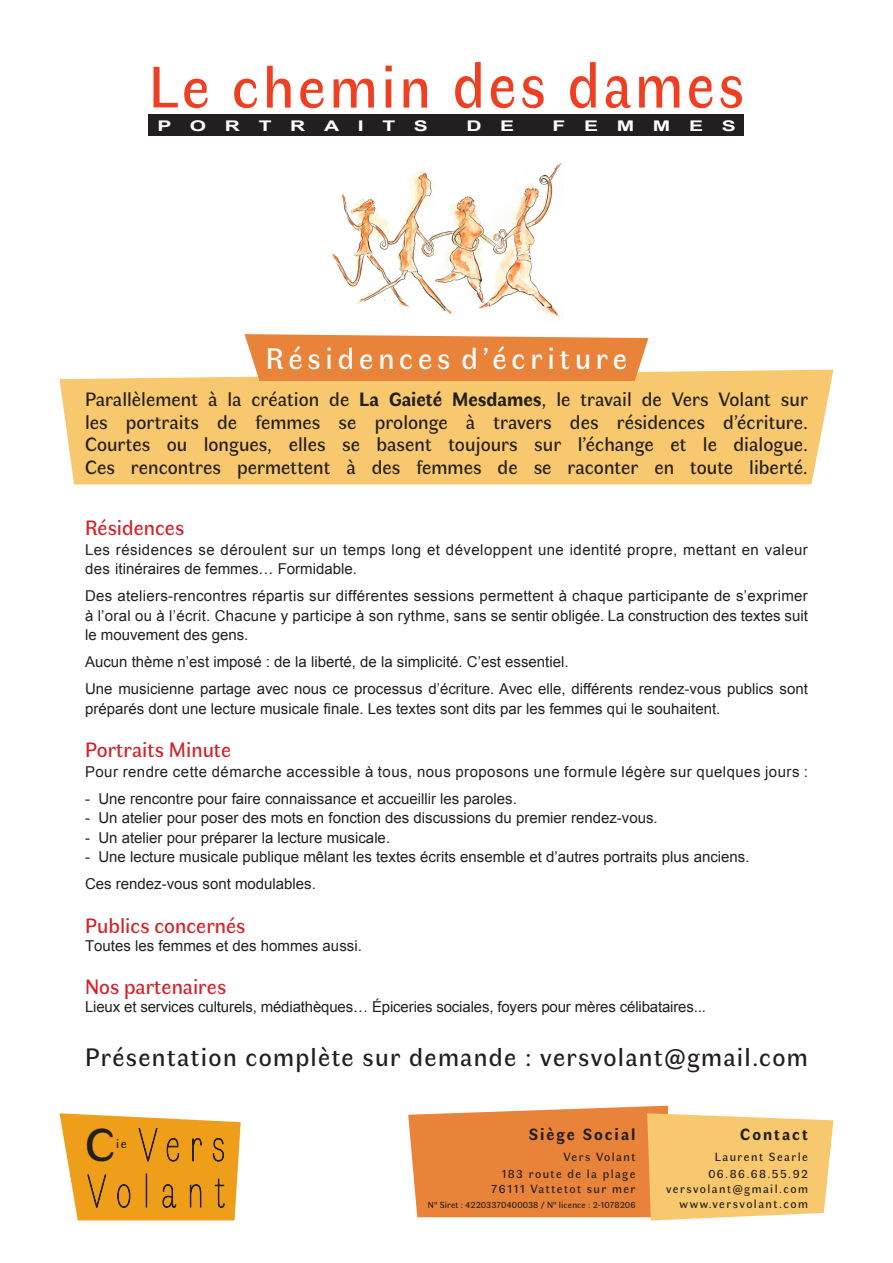
<style>
.page{position:relative;width:893px;height:1263px;background:#fff}
.page>*{position:absolute;margin:0;border:0;box-sizing:border-box;transform-origin:0 0}
.t1{font:59.1px "Faune Text";letter-spacing:.06em;color:#ef3e22}
.t2{font:46.8px "Faune Text";color:#231f20;scale:1.05 1}
.t3{font:30px "Faune Text";letter-spacing:.16em;color:#fff}
.t4{font:25.5px "Faune Text";letter-spacing:.05em;color:#231f20}
.t5{font:21px "Faune Text";color:#d1232a}
.t6{font:19.5px "Faune Text";color:#231f20}
.t7{font:700 16.5px "Faune Text";letter-spacing:.12em;color:#231f20}
.t8{font:15px/19.5px "Arial";color:#231f20;text-align:justify}
.t9{font:15px "Arial";letter-spacing:.03em;color:#231f20}
.t10{font:700 14.7px "Arial";color:#fff;scale:1.43 1}
.t11{font:12.45px "Faune Text";color:#231f20}
.t12{font:12px "Faune Text";letter-spacing:.12em;color:#231f20}
.t13{font:9px "Faune Text";letter-spacing:.01em;color:#231f20}
.s1{font-size:64.35px}
.s2{font-weight:700}
</style>
<div class="page">
<svg style="left:408px;top:1106px;width:425px;height:114px;background:#f1a961"></svg>
<div style="left:149px;top:115px;width:595px;height:21px;background:#231f20"></div>
<img style="left:331px;top:162px;width:231px;height:155px">
<svg style="left:60px;top:1113px;width:181px;height:107px;background:#e7a331"></svg>
<div style="left:60px;top:370px;width:773px;height:114px;background:#f7c86d"></div>
<svg style="left:244px;top:334px;width:404px;height:47px;background:#eb8c48"></svg>
<p class="t1" style="left:149px;top:49px;width:597px">Le chemin <span class="s1">des dames</span></p>
<p class="t10" style="left:157px;top:116px;width:11px">P</p>
<p class="t10" style="left:190px;top:116px;width:13px">O</p>
<p class="t10" style="left:225px;top:116px;width:12px">R</p>
<p class="t10" style="left:259px;top:116px;width:10px">T</p>
<p class="t10" style="left:290px;top:116px;width:12px">R</p>
<p class="t10" style="left:324px;top:116px;width:12px">A</p>
<p class="t10" style="left:358px;top:116px;width:6px">I</p>
<p class="t10" style="left:382px;top:116px;width:10px">T</p>
<p class="t10" style="left:414px;top:116px;width:11px">S</p>
<p class="t10" style="left:466px;top:116px;width:12px">D</p>
<p class="t10" style="left:500px;top:116px;width:11px">E</p>
<p class="t10" style="left:553px;top:116px;width:10px">F</p>
<p class="t10" style="left:584px;top:116px;width:11px">E</p>
<p class="t10" style="left:617px;top:116px;width:14px">M</p>
<p class="t10" style="left:653px;top:116px;width:14px">M</p>
<p class="t10" style="left:689px;top:116px;width:11px">E</p>
<p class="t10" style="left:722px;top:116px;width:11px">S</p>
<p class="t3" style="left:266px;top:339px;width:363px">Résidences d’écriture</p>
<p class="t6" style="left:85px;top:387px;width:724px">Parallèlement à la création de <span class="s2">La Gaieté Mesdames</span>, le travail de Vers Volant sur</p>
<p class="t6" style="left:85px;top:409px;width:724px">les portraits de femmes se prolonge à travers des résidences d’écriture.</p>
<p class="t6" style="left:85px;top:432px;width:724px">Courtes ou longues, elles se basent toujours sur l’échange et le dialogue.</p>
<p class="t6" style="left:85px;top:454px;width:724px">Ces rencontres permettent à des femmes de se raconter en toute liberté.</p>
<p class="t5" style="left:85px;top:514px;width:101px">Résidences</p>
<p class="t9" style="left:85px;top:540px;width:724px">Les résidences se déroulent sur un temps long et développent une identité propre, mettant en valeur</p>
<p class="t8" style="left:85px;top:559px;width:273px">des itinéraires de femmes… Formidable.</p>
<p class="t8" style="left:85px;top:586px;width:724px">Des ateliers-rencontres répartis sur différentes sessions permettent à chaque participante de s’exprimer à l’oral ou à l’écrit. Chacune y participe à son rythme, sans se sentir obligée. La construction des textes suit le mouvement des gens.</p>
<p class="t8" style="left:85px;top:652px;width:485px">Aucun thème n’est imposé : de la liberté, de la simplicité. C’est essentiel.</p>
<p class="t8" style="left:85px;top:679px;width:724px">Une musicienne partage avec nous ce processus d’écriture. Avec elle, différents rendez-vous publics sont préparés dont une lecture musicale finale. Les textes sont dits par les femmes qui le souhaitent.</p>
<p class="t5" style="left:85px;top:736px;width:148px">Portraits Minute</p>
<p class="t9" style="left:85px;top:762px;width:724px">Pour rendre cette démarche accessible à tous, nous proposons une formule légère sur quelques jours :</p>
<p class="t8" style="left:85px;top:789px;width:433px">- Une rencontre pour faire connaissance et accueillir les paroles.</p>
<p class="t8" style="left:85px;top:808px;width:574px">- Un atelier pour poser des mots en fonction des discussions du premier rendez-vous.</p>
<p class="t8" style="left:85px;top:828px;width:307px">- Un atelier pour préparer la lecture musicale.</p>
<p class="t8" style="left:85px;top:847px;width:666px">- Une lecture musicale publique mêlant les textes écrits ensemble et d’autres portraits plus anciens.</p>
<p class="t8" style="left:85px;top:874px;width:232px">Ces rendez-vous sont modulables.</p>
<p class="t5" style="left:85px;top:912px;width:162px">Publics concernés</p>
<p class="t8" style="left:85px;top:936px;width:278px">Toutes les femmes et des hommes aussi.</p>
<p class="t5" style="left:85px;top:973px;width:143px">Nos partenaires</p>
<p class="t8" style="left:85px;top:997px;width:622px">Lieux et services culturels, médiathèques… Épiceries sociales, foyers pour mères célibataires...</p>
<p class="t4" style="left:85px;top:1040px;width:724px">Présentation complète sur demande : versvolant@gmail.com</p>
<p class="t2" style="left:85px;top:1114px;width:30px">C</p>
<p class="t11" style="left:116px;top:1136px;width:12px">ie</p>
<p class="t7" style="left:529px;top:1123px;width:108px">Siège Social</p>
<p class="t12" style="left:563px;top:1149px;width:74px">Vers Volant</p>
<p class="t12" style="left:501px;top:1166px;width:136px">183 route de la plage</p>
<p class="t12" style="left:491px;top:1181px;width:146px">76111 Vattetot sur mer</p>
<p class="t13" style="left:428px;top:1199px;width:209px">N° Siret : 42203370400038 / N° licence : 2-1078206</p>
<p class="t7" style="left:740px;top:1123px;width:69px">Contact</p>
<p class="t12" style="left:715px;top:1149px;width:95px">Laurent Searle</p>
<p class="t12" style="left:708px;top:1166px;width:101px">06.86.68.55.92</p>
<p class="t12" style="left:666px;top:1181px;width:143px">versvolant@gmail.com</p>
<p class="t12" style="left:679px;top:1196px;width:130px">www.versvolant.com</p>
</div>
